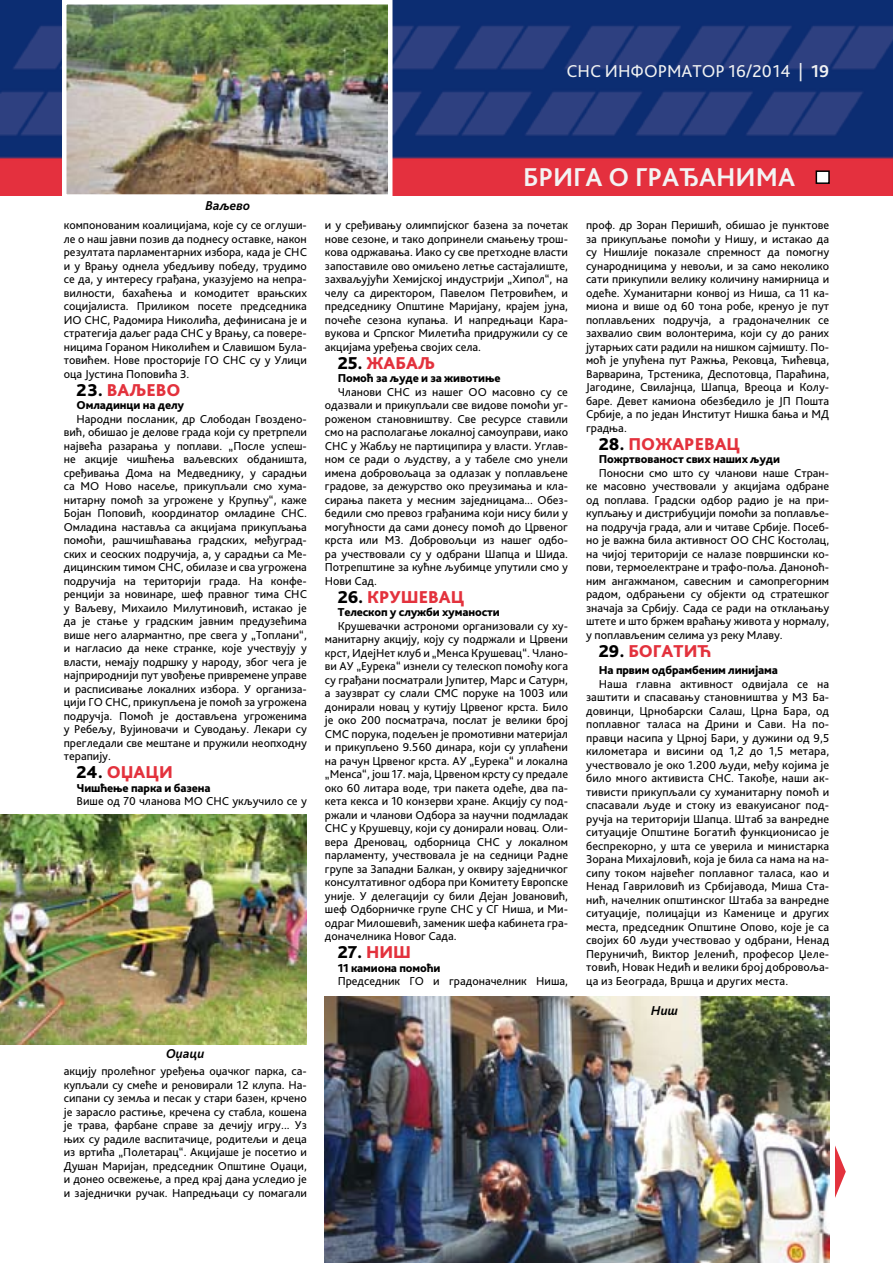
<style>
.page{position:relative;width:893px;height:1263px;background:#fff}
.page>*{position:absolute;margin:0;border:0;box-sizing:border-box;transform-origin:0 0}
.t1{font:700 27px "Bliss Pro";color:#f3f3f3}
.t2{font:800 18px "Bliss Pro";color:#e3323d}
.t3{font:18px "Bliss Pro";color:#f0f1f1}
.t4{font:800 18px "Bliss Pro";color:#000}
.t5{font:italic 700 13.5px "Bliss Pro";color:#000}
.t6{font:12px/13.5px "Bliss Pro";color:#000;text-align:justify}
.t7{font:800 12px "Bliss Pro";letter-spacing:-.01em;color:#000}
.s1{font-weight:700}
.s2{color:#000}
.s3{color:#e3323d}
</style>
<div class="page">
<img style="left:0;top:0;width:893px;height:196px">
<svg style="left:835px;top:1145px;width:11px;height:53px"></svg>
<div style="left:816px;top:171px;width:13px;height:12px;background:#fff"></div>
<div style="left:816px;top:170px;width:14px;height:14px;border:2px solid #000"></div>
<img style="left:67px;top:5px;width:320px;height:189px">
<div style="left:62px;top:0;width:330px;height:199px;border:4px solid #fff"></div>
<img style="left:0;top:814px;width:307px;height:231px">
<img style="left:325px;top:997px;width:504px;height:266px">
<h2 class="t3" style="left:567px;top:59px;width:264px">СНС ИНФОРМАТОР 16/2014 | <span class="s1">19</span></h2>
<p class="t5" style="left:205px;top:197px;width:46px">Ваљево</p>
<p class="t6" style="left:64px;top:218px;width:245px">компонованим коалицијама, које су се оглуши&shy;ле о наш јавни позив да поднесу оставке, након резултата парламентарних избора, када је СНС и у Врању однела убедљиву победу, трудимо се да, у интересу грађана, указујемо на непра&shy;вилности, бахаћења и комодитет врањских социјалиста. Приликом посете председника ИО СНС, Радомира Николића, дефинисана је и стратегија даљег рада СНС у Врању, са повере&shy;ницима Гораном Николићем и Славишом Була&shy;товићем. Нове просторије ГО СНС су у Улици оца Јустина Поповића 3.</p>
<h2 class="t2" style="left:77px;top:378px;width:55px"><span class="s2">23.</span> Ваљево</h2>
<p class="t7" style="left:77px;top:398px;width:109px">Омладинци на делу</p>
<p class="t6" style="left:64px;top:412px;width:245px;text-indent:13px">Народни посланик, др Слободан Гвоздено&shy;вић, обишао је делове града који су претрпели највећа разарања у поплави. „Пoслe успeш&shy;нe aкциje чишћeњa вaљeвских oбдaништa, срeђивaњa Дoмa нa Meдвeднику, у сaрaдњи сa МО Нoвo нaсeљe, прикупљaли смо хумa&shy;нитaрну пoмoћ зa угрoжeнe у Крупњу“, каже Бojaн Пoпoвић, кooрдинaтoр oмлaдинe СНС.<br>Oмлaдинa нaстaвљa сa aкциjaмa прикупљaњa пoмoћи, рaшчишћaвaњa грaдских, мeђугрaд&shy;ских и сeoских пoдручиja, а, у сaрaдњи сa Me&shy;дицинским тимoм СНС, обилазе и свa угрoжeнa пoдручиja нa тeритoриjи града. На конфе&shy;ренцији за новинаре, шеф правног тима СНС у Ваљеву, Михаило Милутиновић, истакао је да је стање у градским јавним предузећима више него алармантно, пре свега у „Топлани“, и нагласио да неке странке, које учествују у власти, немају подршку у народу, због чега је најприроднији пут увођење привремене управе и расписивање локалних избора. У организа&shy;цији ГО СНС, прикупљена је помоћ за угрожена подручја. Помоћ је достављена угроженима у Ребељу, Вујиновачи и Суводању. Лекари су прегледали све мештане и пружили неопходну терапију.</p>
<h2 class="t2" style="left:77px;top:761px;width:71px"><span class="s2">24.</span> Оџаци</h2>
<p class="t7" style="left:77px;top:780px;width:136px">Чишћење парка и базена</p>
<p class="t6" style="left:77px;top:794px;width:232px">Више од 70 чланова МО СНС укључило се у</p>
<p class="t5" style="left:166px;top:1045px;width:40px">Оџаци</p>
<p class="t6" style="left:64px;top:1064px;width:245px">акцију пролећног уређења оџачког парка, са&shy;купљали су смеће и реновирали 12 клупа. На&shy;сипани су земља и песак у стари базен, крчено је зарасло растиње, кречена су стабла, кошена је трава, фарбане справе за дечију игру... Уз њих су радиле васпитачице, родитељи и деца из вртића „Полетарац“. Акцијаше је посетио и Душан Маријан, председник Општине Оџаци, и донео освежење, а пред крај дана уследио је и заједнички ручак. Напредњаци су помагали</p>
<h1 class="t1" style="left:523px;top:160px;width:274px">БРИГА О ГРАЂАН ИМА</h1>
<p class="t6" style="left:325px;top:218px;width:245px">и у сређивању олимпијског базена за почетак нове сезоне, и тако допринели смањењу трош&shy;кова одржавања. Иако су све претходне власти запоставиле ово омиљено летње састајалиште, захваљујући Хемијској индустрији „Хипол“, на челу са директором, Павелом Петровићем, и председнику Општине Маријану, крајем јуна, почеће сезона купања. И напредњаци Кара&shy;вукова и Српског Милетића придружили су се акцијама уређења својих села.</p>
<h2 class="t2" style="left:338px;top:351px;width:60px"><span class="s2">25.</span> Жабаљ</h2>
<p class="t7" style="left:338px;top:371px;width:164px">Помоћ за људе и за животиње</p>
<p class="t6" style="left:325px;top:385px;width:245px;text-indent:13px">Чланови СНС из нашег ОО масовно су се одазвали и прикупљали све видове помоћи уг&shy;роженом становништву. Све ресурсе ставили смо на располагање локалној самоуправи, иако СНС у Жабљу не партиципира у власти. Углав&shy;ном се ради о људству, а у табеле смо унели имена добровољаца за одлазак у поплављене градове, за дежурство око преузимања и кла&shy;сирања пакета у месним заједницама... Обез&shy;бедили смо превоз грађанима који нису били у могућности да сами донесу помоћ до Црвеног крста или МЗ. Добровољци из нашег одбо&shy;ра учествовали су у одбрани Шапца и Шида.<br>Потрепштине за кућне љубимце упутили смо у Нови Сад.</p>
<h2 class="t2" style="left:338px;top:585px;width:55px"><span class="s2">26.</span> Крушевац</h2>
<p class="t7" style="left:338px;top:605px;width:164px">Телескоп у служби хуманости</p>
<p class="t6" style="left:325px;top:619px;width:245px;text-indent:13px">Крушевачки астрономи организовали су ху&shy;манитарну акцију, коју су подржали и Црвени крст, ИдејНет клуб и „Менса Крушевац“. Члано&shy;ви АУ „Еурека“ изнели су телескоп помоћу кога су грађани посматрали Јупитер, Марс и Сатурн, а заузврат су слали СМС поруке на 1003 или донирали новац у кутију Црвеног крста. Било је око 200 посматрача, послат је велики број СМС порука, подељен је промотивни материјал и прикупљено 9.560 динара, који су уплаћени на рачун Црвеног крста. АУ „Еурека“ и локална „Менса“, још 17. маја, Црвеном крсту су предале око 60 литара воде, три пакета одеће, два па&shy;кета кекса и 10 конзерви хране. Акцију су под&shy;ржали и чланови Одбора за научни подмладак СНС у Крушевцу, који су донирали новац. Oли&shy;вера Дреновац, одборница СНС у локалном парламенту, учествовала је на седници Радне групе за Западни Балкан, у оквиру заједничког консултативног одбора при Комитету Европске уније. У делегацији су били Дејан Јовановић, шеф Одборничке групе СНС у СГ Ниша, и Ми&shy;одраг Милошевић, заменик шефа кабинета гра&shy;доначелника Новог Сада.</p>
<h2 class="t4" style="left:338px;top:941px;width:58px">27. <span class="s3">Ниш</span></h2>
<p class="t7" style="left:338px;top:960px;width:104px">11 камиона помоћи</p>
<p class="t6" style="left:338px;top:974px;width:232px">Председник ГО и градоначелник Ниша,</p>
<p class="t6" style="left:586px;top:218px;width:245px">проф. др Зоран Перишић, обишао је пунктове за прикупљање помоћи у Нишу, и истакао да су Нишлије показале спремност да помогну сународницима у невољи, и за само неколико сати прикупили велику количину намирница и одеће. Хуманитарни конвој из Ниша, са 11 ка&shy;миона и више од 60 тона робе, кренуо је пут поплављених подручја, а градоначелник се захвалио свим волонтерима, који су до раних јутарњих сати радили на нишком сајмишту. По&shy;моћ је упућена пут Ражња, Рековца, Ћићевца, Варварина, Трстеника, Деспотовца, Параћина, Јагодине, Свилајнца, Шапца, Вреоца и Колу&shy;баре. Девет камиона обезбедило је ЈП Пошта Србије, а по један Институт Нишка бања и МД градња.</p>
<h2 class="t2" style="left:599px;top:432px;width:56px"><span class="s2">28.</span> Пожаревац</h2>
<p class="t7" style="left:599px;top:452px;width:183px">Пожртвованост свих наших људи</p>
<p class="t6" style="left:586px;top:466px;width:245px;text-indent:13px">Поносни смо што су чланови наше Стран&shy;ке масовно учествовали у акцијама одбране од поплава. Градски одбор радио је на при&shy;купљању и дистрибуцији помоћи за поплавље&shy;на подручја града, али и читаве Србије. Посеб&shy;но је важна била активност ОО СНС Костолац, на чијој територији се налазе површински ко&shy;пови, термоелектране и трафо-поља. Даноноћ&shy;ним ангажманом, савесним и самопрегорним радом, одбрањени су објекти од стратешког значаја за Србију. Сада се ради на отклањању штете и што бржем враћању живота у нормалу, у поплављеним селима уз реку Млаву.</p>
<h2 class="t2" style="left:599px;top:639px;width:53px"><span class="s2">29.</span> Богатић</h2>
<p class="t7" style="left:599px;top:663px;width:181px">На првим одбрамбеним линијама</p>
<p class="t6" style="left:586px;top:677px;width:245px;text-indent:13px">Наша главна активност одвијала се на заштити и спасавању становништва у МЗ Ба&shy;довинци, Црнобарски Салаш, Црна Бара, од поплавног таласа на Дрини и Сави. На по&shy;правци насипа у Црној Бари, у дужини од 9,5 километара и висини од 1,2 до 1,5 метара, учествовало је око 1.200 људи, међу којима је било много активиста СНС. Такође, наши ак&shy;тивисти прикупљали су хуманитарну помоћ и спасавали људе и стоку из евакуисаног под&shy;ручја на територији Шапца. Штаб за ванредне ситуације Општине Богатић функционисао је беспрекорно, у шта се уверила и министарка Зорана Михајловић, која је била са нама на на&shy;сипу током највећег поплавног таласа, као и Ненад Гавриловић из Србијавода, Миша Ста&shy;нић, начелник општинског Штаба за ванредне ситуације, полицајци из Каменице и других места, председник Општине Опово, које је са својих 60 људи учествовао у одбрани, Ненад Перуничић, Виктор Јеленић, професор Џеле&shy;товић, Новак Недић и велики број добровоља&shy;ца из Београда, Вршца и других места.</p>
<p class="t5" style="left:651px;top:1002px;width:29px">Ниш</p>
</div>
